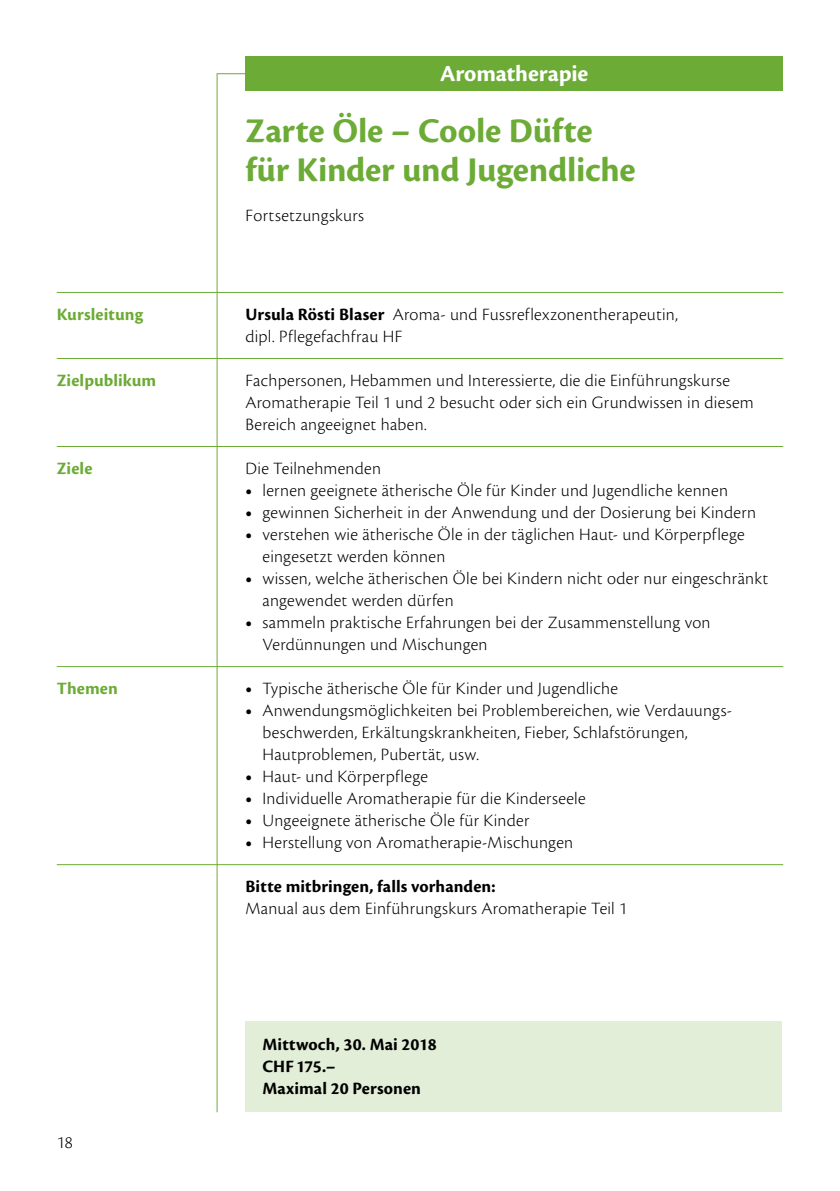
<style>
.page{position:relative;width:840px;height:1191px;background:#fff}
.page>*{position:absolute;margin:0;border:0;box-sizing:border-box;transform-origin:0 0}
._1_Haupttitel{font:700 36px "Cronos Pro";letter-spacing:-.005em;color:#6cab36}
.t1{font:700 24px "Cronos Pro";letter-spacing:-.005em;color:#fff}
._3_Grundschrift{font:300 18px/22px "Cronos Pro";letter-spacing:.015em;color:#000}
._6_Datum__Kosten_und{font:700 18px/22px "Cronos Pro";letter-spacing:.005em;color:#000}
._3_Grundschrift-2{font:700 18px "Cronos Pro";letter-spacing:.005em;color:#6cab36}
._3_Grundschrift-3{font:700 18px "Cronos Pro";letter-spacing:.005em;color:#000}
._2_Kursart{font:300 18px "Cronos Pro";letter-spacing:.015em;color:#000}
.s1{font-weight:700}
</style>
<div class="page">
<svg style="left:217px;top:73px;width:28px;height:1px"></svg>
<hr style="left:216px;top:73px;width:1px;height:1039px;background:#6cab36">
<div style="left:245px;top:1021px;width:536px;height:91px;background:#e2eed7"></div>
<div style="left:245px;top:57px;width:537px;height:34px;background:#6cab36"></div>
<hr style="left:57px;top:292px;width:725px;height:1px;background:#6cab36">
<hr style="left:57px;top:358px;width:725px;height:1px;background:#6cab36">
<hr style="left:57px;top:446px;width:725px;height:1px;background:#6cab36">
<hr style="left:57px;top:666px;width:725px;height:1px;background:#6cab36">
<hr style="left:57px;top:864px;width:725px;height:1px;background:#6cab36">
<p class="t1" style="left:440px;top:60px;width:150px">Aromatherapie</p>
<p class="_1_Haupttitel" style="left:245px;top:110px;width:348px">Zarte Öle – Coole Düfte</p>
<p class="_1_Haupttitel" style="left:245px;top:149px;width:391px">für Kinder und Jugendliche</p>
<p class="_2_Kursart" style="left:245px;top:205px;width:120px">Fortsetzungskurs</p>
<p class="_3_Grundschrift-2" style="left:57px;top:304px;width:88px">Kursleitung</p>
<p class="_3_Grundschrift" style="left:245px;top:303px;width:434px"><span class="s1">Ursula Rösti Blaser</span> Aroma- und Fussreflexzonentherapeutin, dipl. Pflegefachfrau HF</p>
<p class="_3_Grundschrift-2" style="left:57px;top:370px;width:101px">Zielpublikum</p>
<p class="_3_Grundschrift" style="left:245px;top:369px;width:509px">Fachpersonen, Hebammen und Interessierte, die die Einführungskurse<br>Aromatherapie Teil 1 und 2 besucht oder sich ein Grundwissen in diesem<br>Bereich angeeignet haben.</p>
<p class="_3_Grundschrift-2" style="left:57px;top:458px;width:37px">Ziele</p>
<p class="_3_Grundschrift" style="left:245px;top:457px;width:137px">Die Teilnehmenden</p>
<p class="_3_Grundschrift" style="left:245px;top:479px;width:484px"><span class="s1">•</span> lernen geeignete ätherische Öle für Kinder und Jugendliche kennen</p>
<p class="_3_Grundschrift" style="left:245px;top:501px;width:512px"><span class="s1">•</span> gewinnen Sicherheit in der Anwendung und der Dosierung bei Kindern</p>
<p class="_3_Grundschrift" style="left:262px;top:523px;width:483px;text-indent:-17px"><span class="s1">•</span> verstehen wie ätherische Öle in der täglichen Haut- und Körperpflege eingesetzt werden können</p>
<p class="_3_Grundschrift" style="left:262px;top:567px;width:507px;text-indent:-17px"><span class="s1">•</span> wissen, welche ätherischen Öle bei Kindern nicht oder nur eingeschränkt angewendet werden dürfen</p>
<p class="_3_Grundschrift" style="left:262px;top:611px;width:449px;text-indent:-17px"><span class="s1">•</span> sammeln praktische Erfahrungen bei der Zusammenstellung von<br>Verdünnungen und Mischungen</p>
<p class="_3_Grundschrift-2" style="left:57px;top:678px;width:63px">Themen</p>
<p class="_3_Grundschrift" style="left:245px;top:677px;width:374px"><span class="s1">•</span> Typische ätherische Öle für Kinder und Jugendliche</p>
<p class="_3_Grundschrift" style="left:245px;top:699px;width:488px"><span class="s1">•</span> Anwendungsmöglichkeiten bei Problembereichen, wie Verdauungs-</p>
<p class="_3_Grundschrift" style="left:262px;top:721px;width:426px">beschwerden, Erkältungskrankheiten, Fieber, Schlafstörungen,</p>
<p class="_3_Grundschrift" style="left:262px;top:743px;width:218px">Hautproblemen, Pubertät, usw.</p>
<p class="_3_Grundschrift" style="left:245px;top:765px;width:184px"><span class="s1">•</span> Haut- und Körperpflege</p>
<p class="_3_Grundschrift" style="left:245px;top:787px;width:341px"><span class="s1">•</span> Individuelle Aromatherapie für die Kinderseele</p>
<p class="_3_Grundschrift" style="left:245px;top:809px;width:285px"><span class="s1">•</span> Ungeeignete ätherische Öle für Kinder</p>
<p class="_3_Grundschrift" style="left:245px;top:831px;width:329px"><span class="s1">•</span> Herstellung von Aromatherapie-Mischungen</p>
<p class="_3_Grundschrift-3" style="left:245px;top:876px;width:251px">Bitte mitbringen, falls vorhanden:</p>
<p class="_3_Grundschrift" style="left:245px;top:897px;width:383px">Manual aus dem Einführungskurs Aromatherapie Teil 1</p>
<p class="_3_Grundschrift" style="left:57px;top:1131px;width:17px">18</p>
<p class="_6_Datum__Kosten_und" style="left:262px;top:1033px;width:176px">Mittwoch, 30. Mai 2018</p>
<p class="_6_Datum__Kosten_und" style="left:262px;top:1055px;width:160px">CHF 175.–<br>Maximal 20 Personen</p>
</div>
